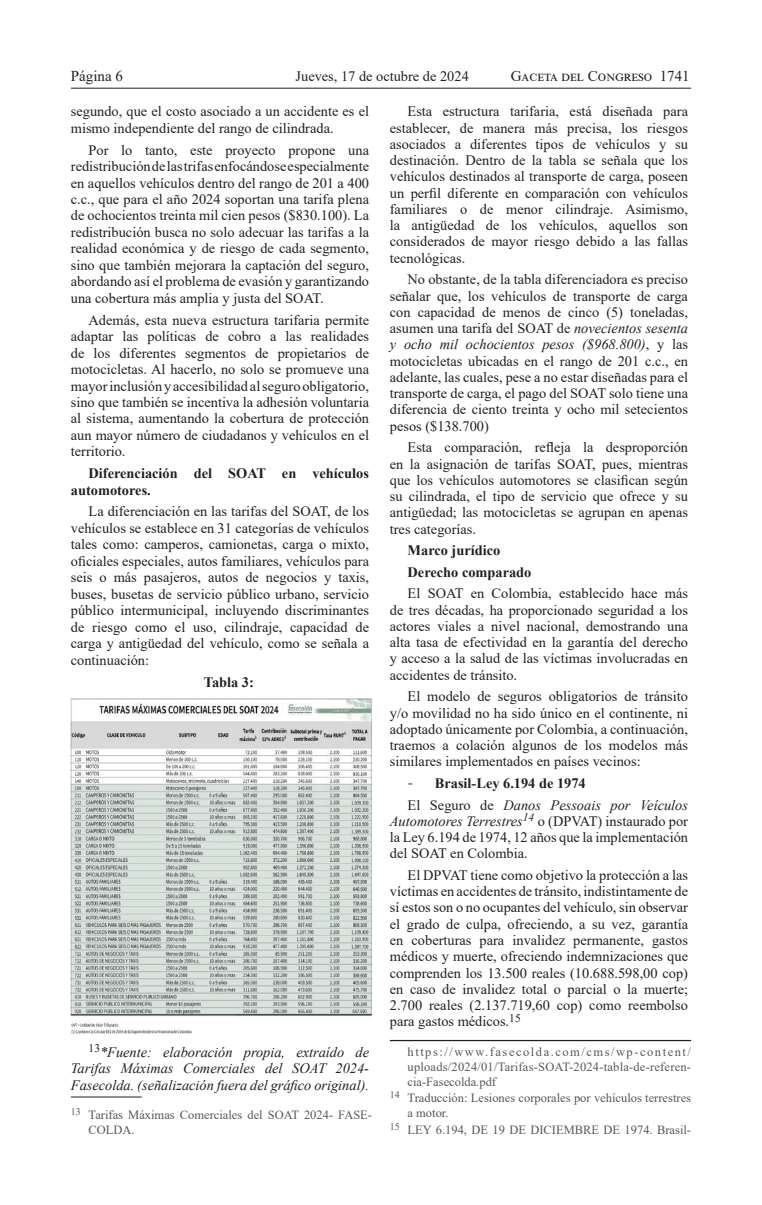
<style>
.page{position:relative;width:762px;height:1205px;background:#fff}
.page>*{position:absolute;margin:0;border:0;box-sizing:border-box;transform-origin:0 0}
.t1{font:15px "Times New Roman";color:#231f20}
.t2{font:14.38px/16.2px "Times New Roman";color:#231f20;text-align:justify}
.t3{font:italic 14.38px/16.5px "Times New Roman";color:#231f20;text-align:justify}
.t4{font:700 14.38px/16.5px "Times New Roman";color:#231f20}
.t5{font:12.5px/15px "Times New Roman";color:#57585a}
.s1{font-style:italic}
.s2{font-weight:700;font-style:normal}
.s3{font-style:normal}
</style>
<div class="page">
<hr style="left:71px;top:88px;width:620px;height:1px;background:#231f20">
<img style="left:71px;top:698px;width:301px;height:337px">
<hr style="left:71px;top:1096px;width:71px;height:1px;background:#231f20">
<hr style="left:390px;top:1040px;width:301px;height:1px;background:#231f20">
<p class="t1" style="left:71px;top:65px;width:54px">Página 6</p>
<p class="t2" style="left:295px;top:68px;width:175px">Jueves, 17 de octubre de 2024</p>
<p class="t1" style="left:511px;top:65px;width:180px">Gaceta del Congreso 1741</p>
<p class="t2" style="left:71px;top:103px;width:300px">segundo, que el costo asociado a un accidente es el mismo independiente del rango de cilindrada.</p>
<p class="t2" style="left:71px;top:141px;width:300px;text-indent:18px">Por lo tanto, este proyecto propone una redistribución de las trifas enfocándose especialmente en aquellos vehículos dentro del rango de 201 a 400 c.c., que para el año 2024 soportan una tarifa plena de ochocientos treinta mil cien pesos ($830.100). La redistribución busca no solo adecuar las tarifas a la realidad económica y de riesgo de cada segmento, sino que también mejorara la captación del seguro, abordando así el problema de evasión y garantizando una cobertura más amplia y justa del SOAT.</p>
<p class="t2" style="left:71px;top:311px;width:300px;text-indent:18px">Además, esta nueva estructura tarifaria permite adaptar las políticas de cobro a las realidades de los diferentes segmentos de propietarios de motocicletas. Al hacerlo, no solo se promueve una mayor inclusión y accesibilidad al seguro obligatorio, sino que también se incentiva la adhesión voluntaria al sistema, aumentando la cobertura de protección aun mayor número de ciudadanos y vehículos en el territorio.</p>
<p class="t4" style="left:71px;top:465px;width:300px;text-indent:18px">Diferenciación del SOAT en vehículos automotores.</p>
<p class="t2" style="left:71px;top:503px;width:300px;text-indent:18px">La diferenciación en las tarifas del SOAT, de los vehículos se establece en 31 categorías de vehículos tales como: camperos, camionetas, carga o mixto, oficiales especiales, autos familiares, vehículos para seis o más pasajeros, autos de negocios y taxis, buses, busetas de servicio público urbano, servicio público intermunicipal, incluyendo discriminantes de riesgo como el uso, cilindraje, capacidad de carga y antigüedad del vehículo, como se señala a continuación:</p>
<p class="t4" style="left:204px;top:673px;width:52px">Tabla 3:</p>
<p class="t2" style="left:390px;top:103px;width:300px;text-indent:18px">Esta estructura tarifaria, está diseñada para establecer, de manera más precisa, los riesgos asociados a diferentes tipos de vehículos y su destinación. Dentro de la tabla se señala que los vehículos destinados al transporte de carga, poseen un perfil diferente en comparación con vehículos familiares o de menor cilindraje. Asimismo, la antigüedad de los vehículos, aquellos son considerados de mayor riesgo debido a las fallas tecnológicas.</p>
<p class="t2" style="left:390px;top:271px;width:300px;text-indent:18px">No obstante, de la tabla diferenciadora es preciso señalar que, los vehículos de transporte de carga con capacidad de menos de cinco (5) toneladas, asumen una tarifa del SOAT de <span class="s1">novecientos sesenta y ocho mil ochocientos pesos ($968.800)</span>, y las motocicletas ubicadas en el rango de 201 c.c., en adelante, las cuales, pese a no estar diseñadas para el transporte de carga, el pago del SOAT solo tiene una diferencia de ciento treinta y ocho mil setecientos pesos ($138.700)</p>
<p class="t2" style="left:390px;top:439px;width:300px;text-indent:18px">Esta comparación, refleja la desproporción en la asignación de tarifas SOAT, pues, mientras que los vehículos automotores se clasifican según su cilindrada, el tipo de servicio que ofrece y su antigüedad; las motocicletas se agrupan en apenas tres categorías.</p>
<p class="t4" style="left:407px;top:539px;width:125px;line-height:21.6px">Marco jurídico<br>Derecho comparado</p>
<p class="t2" style="left:390px;top:585px;width:300px;text-indent:18px">El SOAT en Colombia, establecido hace más de tres décadas, ha proporcionado seguridad a los actores viales a nivel nacional, demostrando una alta tasa de efectividad en la garantía del derecho y acceso a la salud de las víctimas involucradas en accidentes de tránsito.</p>
<p class="t2" style="left:390px;top:688px;width:300px;text-indent:18px">El modelo de seguros obligatorios de tránsito y/o movilidad no ha sido único en el continente, ni adoptado únicamente por Colombia, a continuación, traemos a colación algunos de los modelos más similares implementados en países vecinos:</p>
<p class="t3" style="left:407px;top:772px;width:282px;line-height:21.6px;text-indent:27px"><span class="s2">Brasil-Ley 6.194 de 1974<br></span><span class="s3">El Seguro de</span> Danos Pessoais por Veículos</p>
<p class="t2" style="left:390px;top:812px;width:300px"><span class="s1">Automotores Terrestres</span><sup>14</sup> o (DPVAT) instaurado por la Ley 6.194 de 1974, 12 años que la implementación del SOAT en Colombia.</p>
<p class="t2" style="left:390px;top:866px;width:300px;text-indent:18px">El DPVAT tiene como objetivo la protección a las víctimas en accidentes de tránsito, indistintamente de sí estos son o no ocupantes del vehículo, sin observar el grado de culpa, ofreciendo, a su vez, garantía en coberturas para invalidez permanente, gastos médicos y muerte, ofreciendo indemnizaciones que comprenden los 13.500 reales (10.688.598,00 cop) en caso de invalidez total o parcial o la muerte; 2.700 reales (2.137.719,60 cop) como reembolso para gastos médicos.<sup>15</sup></p>
<p class="t5" style="left:407px;top:1043px;width:285px;text-align:justify">https://www.fasecolda.com/cms/wp-content/ uploads/2024/01/Tarifas-SOAT-2024-tabla-de-referen&shy;cia-Fasecolda.pdf</p>
<p class="t5" style="left:407px;top:1090px;width:285px;text-indent:-18px"><sup>14</sup> Traducción: Lesiones corporales por vehículos terrestres a motor.</p>
<p class="t5" style="left:390px;top:1122px;width:303px"><sup>15</sup> LEY 6.194, DE 19 DE DICIEMBRE DE 1974. Brasil-</p>
<p class="t3" style="left:71px;top:1043px;width:300px;text-indent:18px"><sup>13</sup>*Fuente: elaboración propia, extraído de Tarifas Máximas Comerciales del SOAT 2024- Fasecolda. (señalización fuera del gráfico original).</p>
<p class="t5" style="left:89px;top:1107px;width:285px;text-indent:-18px"><sup>13</sup> Tarifas Máximas Comerciales del SOAT 2024- FASE-<br>COLDA.</p>
</div>
